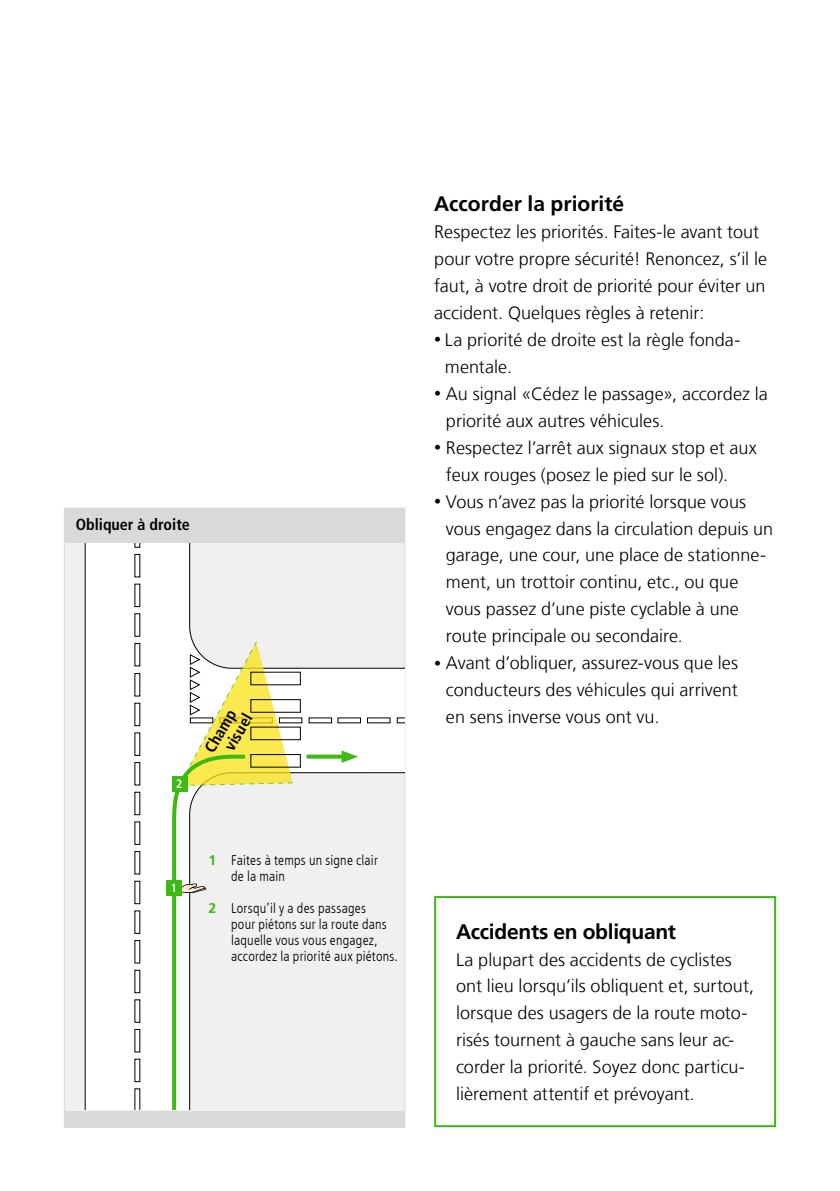
<style>
.page{position:relative;width:840px;height:1191px;background:#fff}
.page>*{position:absolute;margin:0;border:0;box-sizing:border-box;transform-origin:0 0}
.t1{font:700 21px "Frutiger LT Com";letter-spacing:-.005em;color:#000}
.t2{font:300 18px/27px "Frutiger LT Com";color:#000}
.t3{font:700 condensed 16px/16px "Frutiger LT Com";color:#000;text-align:right}
.t4{font:300 condensed 14px/16px "Frutiger LT Com";letter-spacing:.015em;color:#000}
.t5{font:700 condensed 12px "Frutiger LT Com";color:#fff}
.s1{font-weight:700;font-stretch:normal;color:#3cb913}
.s2{font-size:14px}
</style>
<div class="page">
<div style="left:65px;top:508px;width:339px;height:618px;background:#d8d9d9"></div>
<div style="left:64px;top:543px;width:340px;height:567px;background:#f0f0f0"></div>
<hr style="left:64px;top:507px;width:341px;height:1px;background:#d8d9d9">
<hr style="left:64px;top:508px;width:1px;height:35px;background:#d8d9d9">
<hr style="left:404px;top:508px;width:1px;height:35px;background:#d8d9d9">
<hr style="left:64px;top:543px;width:1px;height:567px;background:#d8d9d9">
<hr style="left:404px;top:543px;width:1px;height:567px;background:#d8d9d9">
<svg style="left:64px;top:1110px;width:1px;height:16px"></svg>
<svg style="left:404px;top:1110px;width:1px;height:16px"></svg>
<hr style="left:64px;top:1126px;width:341px;height:1px;background:#d8d9d9">
<svg style="left:84px;top:543px;width:320px;height:566px"></svg>
<svg style="left:134px;top:1088px;width:6px;height:21px"></svg>
<svg style="left:134px;top:543px;width:6px;height:5px"></svg>
<svg style="left:396px;top:717px;width:8px;height:6px"></svg>
<svg style="left:341px;top:750px;width:17px;height:13px"></svg>
<div style="left:250px;top:671px;width:51px;height:14px;border:1px solid #000"></div>
<div style="left:250px;top:699px;width:51px;height:13px;border:1px solid #000"></div>
<div style="left:250px;top:726px;width:51px;height:14px;border:1px solid #000"></div>
<div style="left:250px;top:754px;width:51px;height:13px;border:1px solid #000"></div>
<svg style="left:306px;top:754px;width:39px;height:4px"></svg>
<svg style="left:170px;top:641px;width:122px;height:468px"></svg>
<div style="left:166px;top:880px;width:16px;height:16px;background:#3cb913"></div>
<div style="left:171px;top:776px;width:16px;height:15px;background:#3cb913"></div>
<div style="left:434px;top:896px;width:341px;height:231px;border:2px solid #3cb913"></div>
<p class="t3" style="left:76px;top:516px;width:116px">Obliquer à droite</p>
<p class="t5" style="left:176px;top:776px;width:8px">2</p>
<p class="t3" style="left:201px;top:747px;width:53px;rotate:-60deg">Champ visuel</p>
<p class="t5" style="left:171px;top:881px;width:8px">1</p>
<p class="t4" style="left:231px;top:852px;width:148px;text-indent:-23px"><span class="s1">1</span> Faites à temps un signe clair de la main</p>
<p class="t4" style="left:231px;top:900px;width:168px;text-indent:-23px"><span class="s1">2</span> Lorsqu’il y a des passages<br>pour piétons sur la route dans laquelle vous vous engagez, accordez la priorité aux piétons.</p>
<p class="t1" style="left:434px;top:192px;width:191px">Accorder la priorité</p>
<p class="t2" style="left:434px;top:219px;width:334px">Respectez les priorités. Faites-le avant tout pour votre propre sécurité! Renoncez, s’il le faut, à votre droit de priorité pour éviter un accident. Quelques règles à retenir:</p>
<p class="t2" style="left:444px;top:326px;width:295px;text-indent:-11px"><span class="s2">•</span> La priorité de droite est la règle fonda&shy;mentale.</p>
<p class="t2" style="left:445px;top:380px;width:323px;text-indent:-12px"><span class="s2">•</span> Au signal «Cédez le passage», accordez la priorité aux autres véhicules.</p>
<p class="t2" style="left:445px;top:434px;width:312px;text-indent:-12px"><span class="s2">•</span> Respectez l’arrêt aux signaux stop et aux feux rouges (posez le pied sur le sol).</p>
<p class="t2" style="left:445px;top:488px;width:328px;text-indent:-12px"><span class="s2">•</span> Vous n’avez pas la priorité lorsque vous vous engagez dans la circulation depuis un garage, une cour, une place de stationne&shy;ment, un trottoir continu, etc., ou que vous passez d’une piste cyclable à une route principale ou secondaire.</p>
<p class="t2" style="left:445px;top:649px;width:293px;text-align:justify;text-indent:-12px"><span class="s2">•</span> Avant d’obliquer, assurez-vous que les conducteurs des véhicules qui arrivent en sens inverse vous ont vu.</p>
<p class="t1" style="left:456px;top:919px;width:221px">Accidents en obliquant</p>
<p class="t2" style="left:456px;top:946px;width:299px">La plupart des accidents de cyclistes ont lieu lorsqu’ils obliquent et, surtout, lorsque des usagers de la route moto&shy;risés tournent à gauche sans leur ac&shy;corder la priorité. Soyez donc particu&shy;lièrement attentif et prévoyant.</p>
</div>
